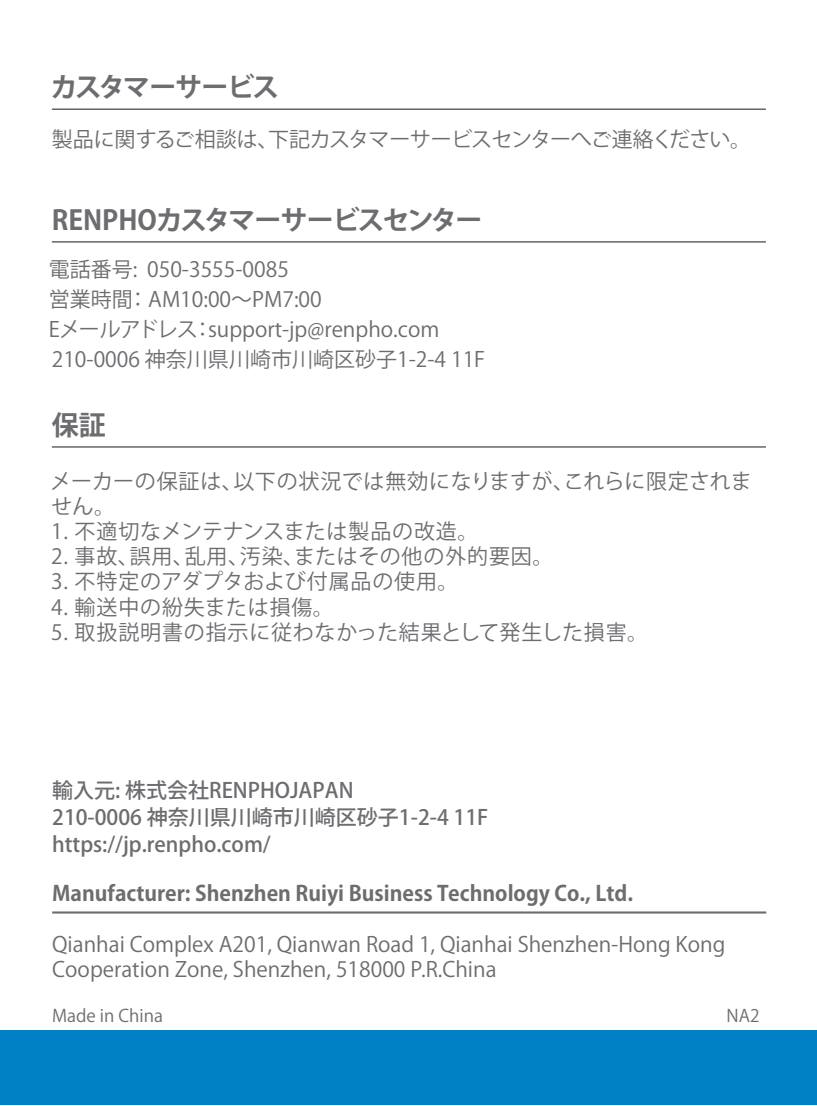
<style>
.page{position:relative;width:817px;height:1106px;background:#fff}
.page>*{position:absolute;margin:0;border:0;box-sizing:border-box;transform-origin:0 0}
.t1{font:700 27px "Koz Go Pr 6 N";letter-spacing:-.04em;color:#6c6d70}
.t2{font:700 27px "Koz Go Pr 6 N";letter-spacing:-.065em;color:#6c6d70}
.t3{font:21px/30px "Koz Go Pr 6 N";color:#6c6d70}
.t4{font:21px "Koz Go Pr 6 N";letter-spacing:.04em;color:#6c6d70}
.t5{font:500 21px/27px "Koz Go Pr 6 N";color:#6c6d70}
.t6{font:700 21px "Koz Go Pr 6 N";color:#6c6d70}
.t7{font:21px/25.2px "Koz Go Pr 6 N";letter-spacing:.025em;color:#6c6d70}
.t8{font:21px "Koz Go Pr 6 N";letter-spacing:-.03em;color:#6c6d70}
.t9{font:17.1px "Koz Go Pr 6 N";color:#6c6d70}
</style>
<div class="page">
<div style="left:0;top:1030px;width:816px;height:75px;background:#0080c5"></div>
<hr style="left:52px;top:109px;width:713px;height:1px;background:#231f20">
<hr style="left:52px;top:241px;width:713px;height:1px;background:#231f20">
<hr style="left:52px;top:446px;width:713px;height:1px;background:#231f20">
<hr style="left:52px;top:911px;width:714px;height:2px;background:#6c6d70">
<p class="t2" style="left:50px;top:72px;width:230px">カスタマーサービス</p>
<p class="t8" style="left:52px;top:127px;width:700px">製品に関するご相談は、下記カスタマーサービスセンターへご連絡ください。</p>
<p class="t1" style="left:52px;top:205px;width:432px">RENPHOカスタマーサービスセンター</p>
<p class="t3" style="left:49px;top:254px;width:438px">電話番号: 050-3555-0085<br>営業時間： AM10:00～PM7:00<br>Eメールアドレス：support-jp@renpho.com<br>210-0006 神奈川県川崎市川崎区砂子1-2-4 11F</p>
<p class="t1" style="left:52px;top:409px;width:55px">保証</p>
<p class="t7" style="left:50px;top:469px;width:703px">メーカーの保証は、以下の状況では無効になりますが、これらに限定されません。</p>
<p class="t4" style="left:51px;top:519px;width:428px">1. 不適切なメンテナンスまたは製品の改造。</p>
<p class="t4" style="left:51px;top:544px;width:503px">2. 事故、誤用、乱用、汚染、またはその他の外的要因。</p>
<p class="t4" style="left:51px;top:570px;width:409px">3. 不特定のアダプタおよび付属品の使用。</p>
<p class="t4" style="left:51px;top:595px;width:284px">4. 輸送中の紛失または損傷。</p>
<p class="t4" style="left:51px;top:620px;width:598px">5. 取扱説明書の指示に従わなかった結果として発生した損害。</p>
<p class="t5" style="left:52px;top:777px;width:437px">輸入元: 株式会社RENPHOJAPAN<br>210-0006 神奈川県川崎市川崎区砂子1-2-4 11F https://jp.renpho.com/</p>
<p class="t6" style="left:52px;top:882px;width:582px">Manufacturer: Shenzhen Ruiyi Business Technology Co., Ltd.</p>
<p class="t3" style="left:52px;top:932px;width:674px;line-height:25.2px">Qianhai Complex A201, Qianwan Road 1, Qianhai Shenzhen-Hong Kong<br>Cooperation Zone, Shenzhen, 518000 P.R.China</p>
<p class="t9" style="left:52px;top:1006px;width:112px">Made in China</p>
<p class="t9" style="left:726px;top:1006px;width:34px">NA2</p>
</div>
